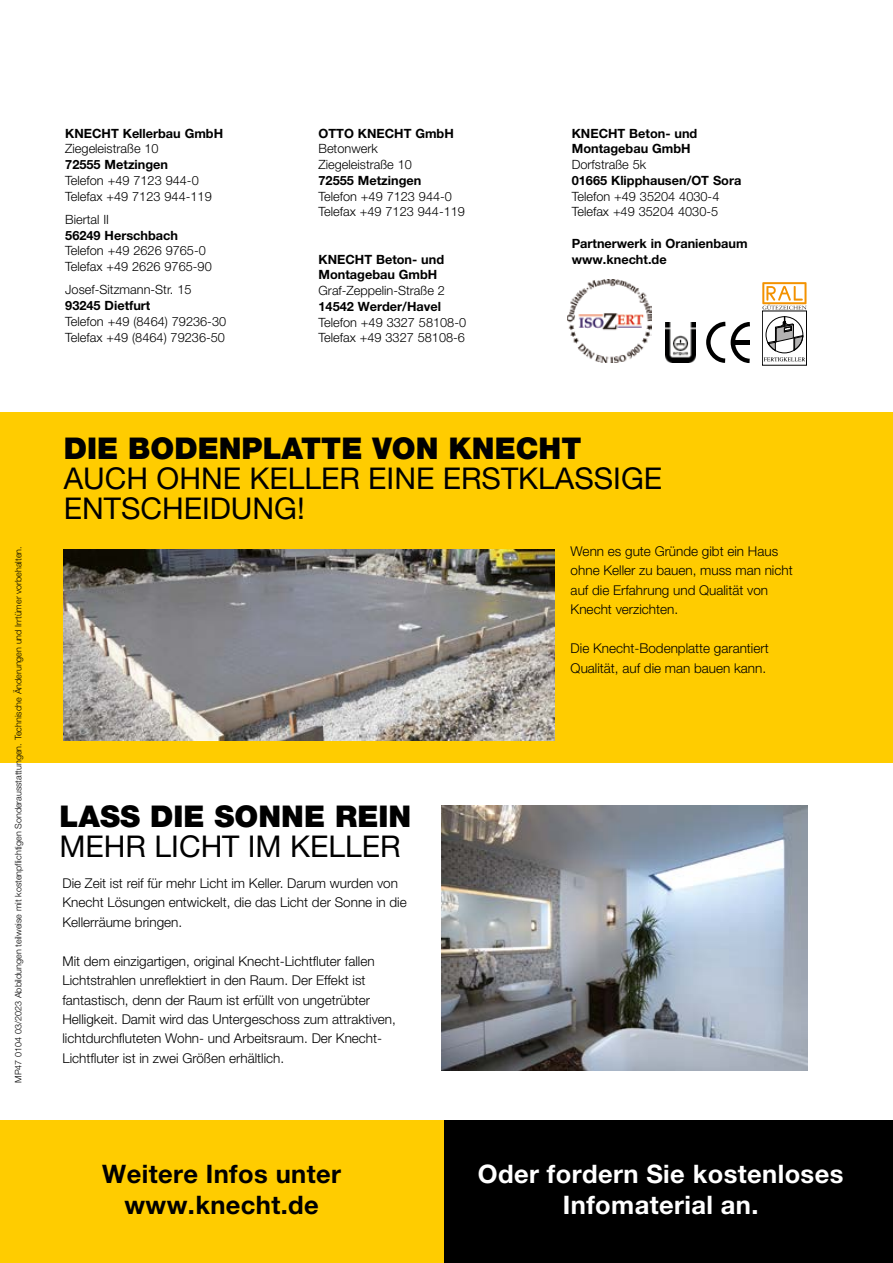
<style>
.page{position:relative;width:893px;height:1263px;background:#fff}
.page>*{position:absolute;margin:0;border:0;box-sizing:border-box;transform-origin:0 0}
.t1{font:30px/30px "Helvetica Neue LT Pro";color:#000}
.t2{font:900 30px "Helvetica Neue LT Pro";color:#000}
.t3{font:700 25.5px/30.6px "Helvetica Neue LT Pro";letter-spacing:.015em;color:#fff;text-align:center}
.t4{font:700 25.5px/30.6px "Helvetica Neue LT Pro";letter-spacing:.015em;color:#000;text-align:center}
.t5{font:300 13.5px/19.5px "Helvetica Neue LT Pro";color:#000}
.t6{font:300 12.75px/15.8px "Helvetica Neue LT Pro";color:#000}
.t7{font:700 12.75px/15.8px "Helvetica Neue LT Pro";color:#000}
.t8{font:300 9px "Helvetica Neue LT Pro";color:#000}
</style>
<div class="page">
<div style="left:0;top:1120px;width:893px;height:143px;background:#000"></div>
<div style="left:0;top:1120px;width:443px;height:143px;background:#fc0"></div>
<div style="left:0;top:412px;width:893px;height:351px;background:#fc0"></div>
<img style="left:64px;top:550px;width:490px;height:190px">
<img style="left:442px;top:805px;width:365px;height:265px">
<div style="left:762px;top:311px;width:45px;height:54px;border:1px solid #000"></div>
<svg style="left:762px;top:282px;width:45px;height:28px"></svg>
<svg style="left:764px;top:357px;width:41px;height:4px"></svg>
<div style="left:766px;top:316px;width:37px;height:37px;border:1px solid #000;border-radius:50%"></div>
<svg style="left:767px;top:317px;width:36px;height:34px"></svg>
<svg style="left:706px;top:321px;width:44px;height:42px"></svg>
<div style="left:732px;top:340px;width:18px;height:5px;background:#000"></div>
<img style="left:567px;top:280px;width:85px;height:83px">
<img style="left:665px;top:322px;width:30px;height:41px">
<p class="t8" style="left:13px;top:1083px;width:538px;rotate:-90deg">MP47 0104 03/2023 Abbildungen teilweise mit kostenpflichtigen Sonderausstattungen. Technische Änderungen und Irrtümer vorbehalten.</p>
<p class="t7" style="left:65px;top:125px;width:159px">KNECHT Kellerbau GmbH</p>
<p class="t6" style="left:65px;top:141px;width:95px">Ziegeleistraße 10</p>
<p class="t7" style="left:65px;top:156px;width:104px">72555 Metzingen</p>
<p class="t6" style="left:65px;top:172px;width:148px">Telefon +49 7123 944-0<br>Telefax +49 7123 944-119</p>
<p class="t6" style="left:65px;top:211px;width:45px">Biertal II</p>
<p class="t7" style="left:65px;top:227px;width:114px">56249 Herschbach</p>
<p class="t6" style="left:65px;top:243px;width:148px">Telefon +49 2626 9765-0<br>Telefax +49 2626 9765-90</p>
<p class="t6" style="left:65px;top:282px;width:128px">Josef-Sitzmann-Str. 15</p>
<p class="t7" style="left:65px;top:297px;width:87px">93245 Dietfurt</p>
<p class="t6" style="left:65px;top:313px;width:162px">Telefon +49 (8464) 79236-30<br>Telefax +49 (8464) 79236-50</p>
<p class="t7" style="left:319px;top:125px;width:137px">OTTO KNECHT GmbH</p>
<p class="t6" style="left:319px;top:141px;width:95px">Betonwerk<br>Ziegeleistraße 10</p>
<p class="t7" style="left:319px;top:172px;width:104px">72555 Metzingen</p>
<p class="t6" style="left:319px;top:188px;width:148px">Telefon +49 7123 944-0<br>Telefax +49 7123 944-119</p>
<p class="t7" style="left:319px;top:251px;width:127px">KNECHT Beton- und<br>Montagebau GmbH</p>
<p class="t6" style="left:319px;top:282px;width:128px">Graf-Zeppelin-Straße 2</p>
<p class="t7" style="left:319px;top:298px;width:124px">14542 Werder/Havel</p>
<p class="t6" style="left:319px;top:314px;width:149px">Telefon +49 3327 58108-0<br>Telefax +49 3327 58108-6</p>
<p class="t7" style="left:572px;top:125px;width:127px">KNECHT Beton- und<br>Montagebau GmbH</p>
<p class="t6" style="left:572px;top:156px;width:76px">Dorfstraße 5k</p>
<p class="t7" style="left:572px;top:172px;width:171px">01665 Klipphausen/OT Sora</p>
<p class="t6" style="left:572px;top:188px;width:149px">Telefon +49 35204 4030-4<br>Telefax +49 35204 4030-5</p>
<p class="t7" style="left:572px;top:235px;width:177px">Partnerwerk in Oranienbaum www.knecht.de</p>
<h1 class="t2" style="left:64px;top:431px;width:519px">DIE BODENPLATTE VON KNECHT</h1>
<h1 class="t1" style="left:64px;top:463px;width:600px">AUCH OHNE KELLER EINE ERSTKLASSIGE<br>ENTSCHEIDUNG!</h1>
<h1 class="t2" style="left:60px;top:798px;width:353px">LASS DIE SONNE REIN</h1>
<h1 class="t1" style="left:60px;top:831px;width:343px">MEHR LICHT IM KELLER</h1>
<p class="t5" style="left:62px;top:873px;width:346px">Die Zeit ist reif für mehr Licht im Keller. Darum wurden von<br>Knecht Lösungen entwickelt, die das Licht der Sonne in die<br>Kellerräume bringen.</p>
<p class="t5" style="left:62px;top:951px;width:335px">Mit dem einzigartigen, original Knecht-Lichtfluter fallen Lichtstrahlen unreflektiert in den Raum. Der Effekt ist fantastisch, denn der Raum ist erfüllt von ungetrübter Helligkeit. Damit wird das Untergeschoss zum attraktiven, lichtdurchfluteten Wohn- und Arbeitsraum. Der Knecht-Lichtfluter ist in zwei Größen erhältlich.</p>
<h2 class="t4" style="left:102px;top:1158px;width:240px">Weitere Infos unter www.knecht.de</h2>
<p class="t5" style="left:571px;top:541px;width:224px">Wenn es gute Gründe gibt ein Haus ohne Keller zu bauen, muss man nicht auf die Erfahrung und Qualität von<br>Knecht verzichten.</p>
<p class="t5" style="left:571px;top:639px;width:200px">Die Knecht-Bodenplatte garantiert<br>Qualität, auf die man bauen kann.</p>
<h2 class="t3" style="left:478px;top:1158px;width:367px">Oder fordern Sie kostenloses<br>Infomaterial an.</h2>
</div>
